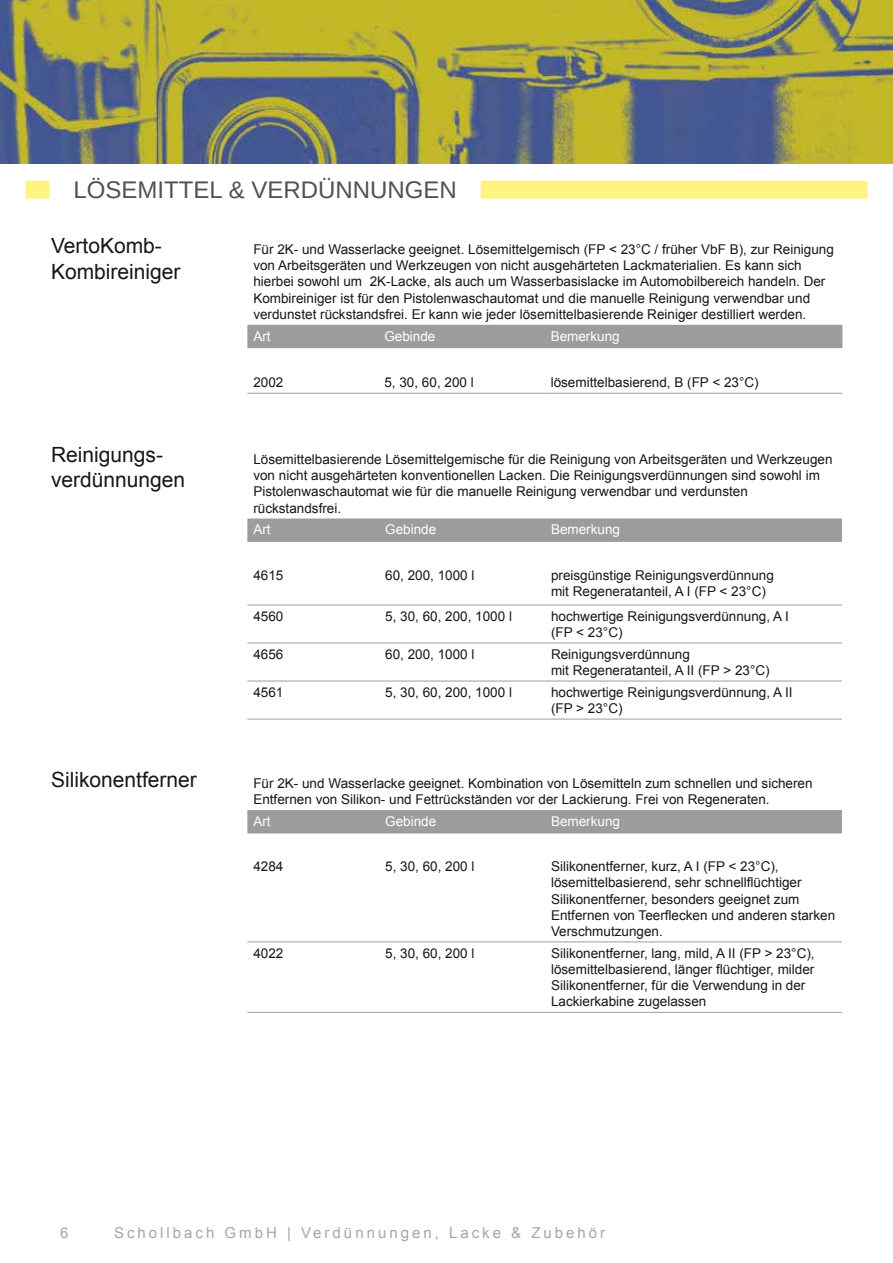
<style>
.page{position:relative;width:893px;height:1263px;background:#fff}
.page>*{position:absolute;margin:0;border:0;box-sizing:border-box;transform-origin:0 0}
.t1{font:24px "Arimo";color:#52514f}
.t2{font:21px/25.2px "Arial";color:#181716}
.t3{font:15px "Arial";letter-spacing:.2em;color:#a5a6a7}
.t4{font:13.5px/16.2px "Arial";color:#181716}
.t5{font:13.5px "Arial";color:#fff}
</style>
<div class="page">
<div style="left:26px;top:181px;width:24px;height:18px;background:#fff481"></div>
<div style="left:481px;top:181px;width:386px;height:18px;background:#fff481"></div>
<svg style="left:247px;top:518px;width:595px;height:24px;background:#9e9e9f"></svg>
<hr style="left:247px;top:605px;width:132px;height:1px;background:#9c9c9d">
<hr style="left:379px;top:605px;width:166px;height:1px;background:#9c9c9d">
<hr style="left:545px;top:605px;width:297px;height:1px;background:#9c9c9d">
<hr style="left:247px;top:643px;width:132px;height:1px;background:#9c9c9d">
<hr style="left:379px;top:643px;width:166px;height:1px;background:#9c9c9d">
<hr style="left:545px;top:643px;width:297px;height:1px;background:#9c9c9d">
<hr style="left:247px;top:681px;width:132px;height:1px;background:#9c9c9d">
<hr style="left:379px;top:681px;width:166px;height:1px;background:#9c9c9d">
<hr style="left:545px;top:681px;width:297px;height:1px;background:#9c9c9d">
<hr style="left:247px;top:719px;width:132px;height:1px;background:#9c9c9d">
<hr style="left:379px;top:719px;width:166px;height:1px;background:#9c9c9d">
<hr style="left:545px;top:719px;width:297px;height:1px;background:#9c9c9d">
<div style="left:247px;top:325px;width:595px;height:23px;background:#9c9c9d"></div>
<hr style="left:247px;top:393px;width:131px;height:1px;background:#9c9c9d">
<hr style="left:378px;top:393px;width:167px;height:1px;background:#9c9c9d">
<hr style="left:545px;top:393px;width:297px;height:1px;background:#9c9c9d">
<div style="left:247px;top:810px;width:595px;height:23px;background:#9c9c9d"></div>
<hr style="left:247px;top:941px;width:132px;height:1px;background:#9c9c9d">
<hr style="left:379px;top:941px;width:166px;height:1px;background:#9c9c9d">
<hr style="left:545px;top:941px;width:297px;height:1px;background:#9c9c9d">
<hr style="left:247px;top:1012px;width:132px;height:1px;background:#9c9c9d">
<hr style="left:379px;top:1012px;width:166px;height:1px;background:#9c9c9d">
<hr style="left:545px;top:1012px;width:297px;height:1px;background:#9c9c9d">
<img style="left:0;top:0;width:893px;height:163px">
<h1 class="t1" style="left:74px;top:174px;width:385px">LÖSEMITTEL &amp; VERDÜNNUNGEN</h1>
<h2 class="t2" style="left:51px;top:234px;width:131px">VertoKomb-<br>Kombireiniger</h2>
<p class="t4" style="left:253px;top:241px;width:582px">Für 2K- und Wasserlacke geeignet. Lösemittelgemisch (FP &lt; 23°C / früher VbF B), zur Reinigung von Arbeitsgeräten und Werkzeugen von nicht ausgehärteten Lackmaterialien. Es kann sich hierbei sowohl um 2K-Lacke, als auch um Wasserbasislacke im Automobilbereich handeln. Der Kombireiniger ist für den Pistolenwaschautomat und die manuelle Reinigung verwendbar und verdunstet rückstandsfrei. Er kann wie jeder lösemittelbasierende Reiniger destilliert werden.</p>
<p class="t5" style="left:253px;top:327px;width:19px">Art</p>
<p class="t5" style="left:384px;top:327px;width:53px">Gebinde</p>
<p class="t5" style="left:551px;top:327px;width:71px">Bemerkung</p>
<p class="t4" style="left:253px;top:375px;width:32px">2002</p>
<p class="t4" style="left:384px;top:375px;width:91px">5, 30, 60, 200 l</p>
<p class="t4" style="left:551px;top:375px;width:210px">lösemittelbasierend, B (FP &lt; 23°C)</p>
<h2 class="t2" style="left:51px;top:442px;width:136px">Reinigungs&shy;verdünnungen</h2>
<p class="t4" style="left:253px;top:451px;width:581px">Lösemittelbasierende Lösemittelgemische für die Reinigung von Arbeitsgeräten und Werkzeugen von nicht ausgehärteten konventionellen Lacken. Die Reinigungsverdünnungen sind sowohl im Pistolenwaschautomat wie für die manuelle Reinigung verwendbar und verdunsten rückstandsfrei.</p>
<p class="t5" style="left:253px;top:521px;width:19px">Art</p>
<p class="t5" style="left:385px;top:521px;width:53px">Gebinde</p>
<p class="t5" style="left:551px;top:521px;width:71px">Bemerkung</p>
<p class="t4" style="left:253px;top:567px;width:32px">4615</p>
<p class="t4" style="left:385px;top:567px;width:91px">60, 200, 1000 l</p>
<p class="t4" style="left:551px;top:567px;width:224px">preisgünstige Reinigungsverdünnung mit Regeneratanteil, A I (FP &lt; 23°C)</p>
<p class="t4" style="left:253px;top:608px;width:32px">4560</p>
<p class="t4" style="left:385px;top:608px;width:128px">5, 30, 60, 200, 1000 l</p>
<p class="t4" style="left:551px;top:608px;width:239px">hochwertige Reinigungsverdünnung, A I (FP &lt; 23°C)</p>
<p class="t4" style="left:253px;top:646px;width:32px">4656</p>
<p class="t4" style="left:385px;top:646px;width:91px">60, 200, 1000 l</p>
<p class="t4" style="left:551px;top:646px;width:220px">Reinigungsverdünnung<br>mit Regeneratanteil, A II (FP &gt; 23°C)</p>
<p class="t4" style="left:253px;top:684px;width:32px">4561</p>
<p class="t4" style="left:385px;top:684px;width:128px">5, 30, 60, 200, 1000 l</p>
<p class="t4" style="left:551px;top:684px;width:243px">hochwertige Reinigungsverdünnung, A II (FP &gt; 23°C)</p>
<h2 class="t2" style="left:51px;top:767px;width:147px">Silikonentferner</h2>
<p class="t4" style="left:253px;top:775px;width:561px">Für 2K- und Wasserlacke geeignet. Kombination von Lösemitteln zum schnellen und sicheren<br>Entfernen von Silikon- und Fettrückständen vor der Lackierung. Frei von Regeneraten.</p>
<p class="t5" style="left:253px;top:812px;width:19px">Art</p>
<p class="t5" style="left:385px;top:812px;width:53px">Gebinde</p>
<p class="t5" style="left:551px;top:812px;width:71px">Bemerkung</p>
<p class="t4" style="left:253px;top:858px;width:32px">4284</p>
<p class="t4" style="left:385px;top:858px;width:91px">5, 30, 60, 200 l</p>
<p class="t4" style="left:551px;top:858px;width:286px">Silikonentferner, kurz, A I (FP &lt; 23°C), lösemittelbasierend, sehr schnellflüchtiger Silikonentferner, besonders geeignet zum Entfernen von Teerflecken und anderen starken Verschmutzungen.</p>
<p class="t4" style="left:253px;top:945px;width:32px">4022</p>
<p class="t4" style="left:385px;top:945px;width:91px">5, 30, 60, 200 l</p>
<p class="t4" style="left:551px;top:945px;width:265px">Silikonentferner, lang, mild, A II (FP &gt; 23°C), lösemittelbasierend, länger flüchtiger, milder Silikonentferner, für die Verwendung in der Lackierkabine zugelassen</p>
<p class="t3" style="left:60px;top:1223px;width:10px">6</p>
<p class="t3" style="left:114px;top:1223px;width:493px">Schollbach GmbH | Verdünnungen, Lacke &amp; Zubehör</p>
</div>
